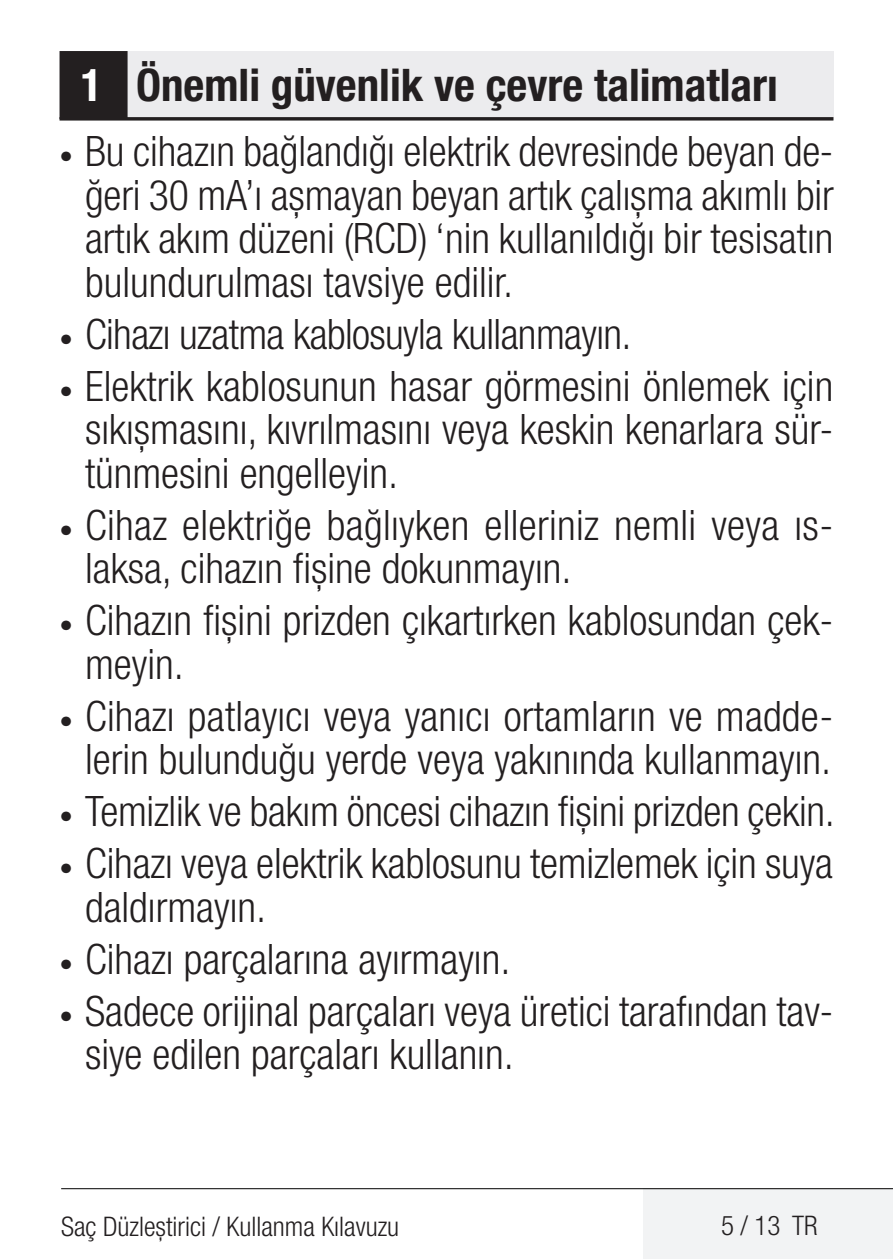
<style>
.page{position:relative;width:893px;height:1259px;background:#fff}
.page>*{position:absolute;margin:0;border:0;box-sizing:border-box;transform-origin:0 0}
.t1{font:700 condensed 45px "Helvetica Neue LT Pro";color:#231f20}
.t2{font:300 condensed 42px/43.5px "Helvetica Neue LT Pro";color:#231f20}
.t3{font:300 condensed 27px "Helvetica Neue LT Pro";color:#231f20}
.s1{color:#fff}
.s2{font-weight:700;font-size:27px}
</style>
<div class="page">
<div style="left:644px;top:1188px;width:249px;height:71px;background:#f2f3f4"></div>
<hr style="left:61px;top:1188px;width:832px;height:1px;background:#000">
<div style="left:60px;top:51px;width:773px;height:68px;background:#ececee"></div>
<hr style="left:60px;top:117px;width:773px;height:3px;background:#231f20">
<div style="left:61px;top:53px;width:65px;height:65px;background:#231f20"></div>
<div style="left:60px;top:51px;width:68px;height:68px;border:3px solid #231f20"></div>
<p class="t1" style="left:81px;top:58px;width:699px"><span class="s1">1</span> Önemli güvenlik ve çevre talimatları</p>
<p class="t2" style="left:85px;top:129px;width:750px;text-align:justify;text-indent:-26px"><span class="s2">•</span> Bu cihazın bağlandığı elektrik devresinde beyan de&shy;ğeri 30 mA’ı aşmayan beyan artık çalışma akımlı bir artık akım düzeni (RCD) ‘nin kullanıldığı bir tesisatın bulundurulması tavsiye edilir.</p>
<p class="t2" style="left:60px;top:312px;width:574px"><span class="s2">•</span> Cihazı uzatma kablosuyla kullanmayın.</p>
<p class="t2" style="left:85px;top:364px;width:750px;text-align:justify;text-indent:-26px"><span class="s2">•</span> Elektrik kablosunun hasar görmesini önlemek için sıkışmasını, kıvrılmasını veya keskin kenarlara sür&shy;tünmesini engelleyin.</p>
<p class="t2" style="left:85px;top:503px;width:750px;text-indent:-26px"><span class="s2">•</span> Cihaz elektriğe bağlıyken elleriniz nemli veya ıs&shy;laksa, cihazın fişine dokunmayın.</p>
<p class="t2" style="left:85px;top:598px;width:750px;text-indent:-26px"><span class="s2">•</span> Cihazın fişini prizden çıkartırken kablosundan çek&shy;meyin.</p>
<p class="t2" style="left:60px;top:694px;width:775px;text-align:center"><span class="s2">•</span> Cihazı patlayıcı veya yanıcı ortamların ve madde&shy;lerin bulunduğu yerde veya yakınında kullanmayın.</p>
<p class="t2" style="left:60px;top:789px;width:777px"><span class="s2">•</span> Temizlik ve bakım öncesi cihazın fişini prizden çekin.</p>
<p class="t2" style="left:85px;top:841px;width:750px;text-indent:-26px"><span class="s2">•</span> Cihazı veya elektrik kablosunu temizlemek için suya daldırmayın.</p>
<p class="t2" style="left:60px;top:937px;width:452px"><span class="s2">•</span> Cihazı parçalarına ayırmayın.</p>
<p class="t2" style="left:85px;top:989px;width:750px;text-indent:-26px"><span class="s2">•</span> Sadece orijinal parçaları veya üretici tarafından tav&shy;siye edilen parçaları kullanın.</p>
<p class="t3" style="left:61px;top:1210px;width:340px">Saç Düzleştirici / Kullanma Kılavuzu</p>
<p class="t3" style="left:721px;top:1209px;width:98px">5 / 13 TR</p>
</div>
